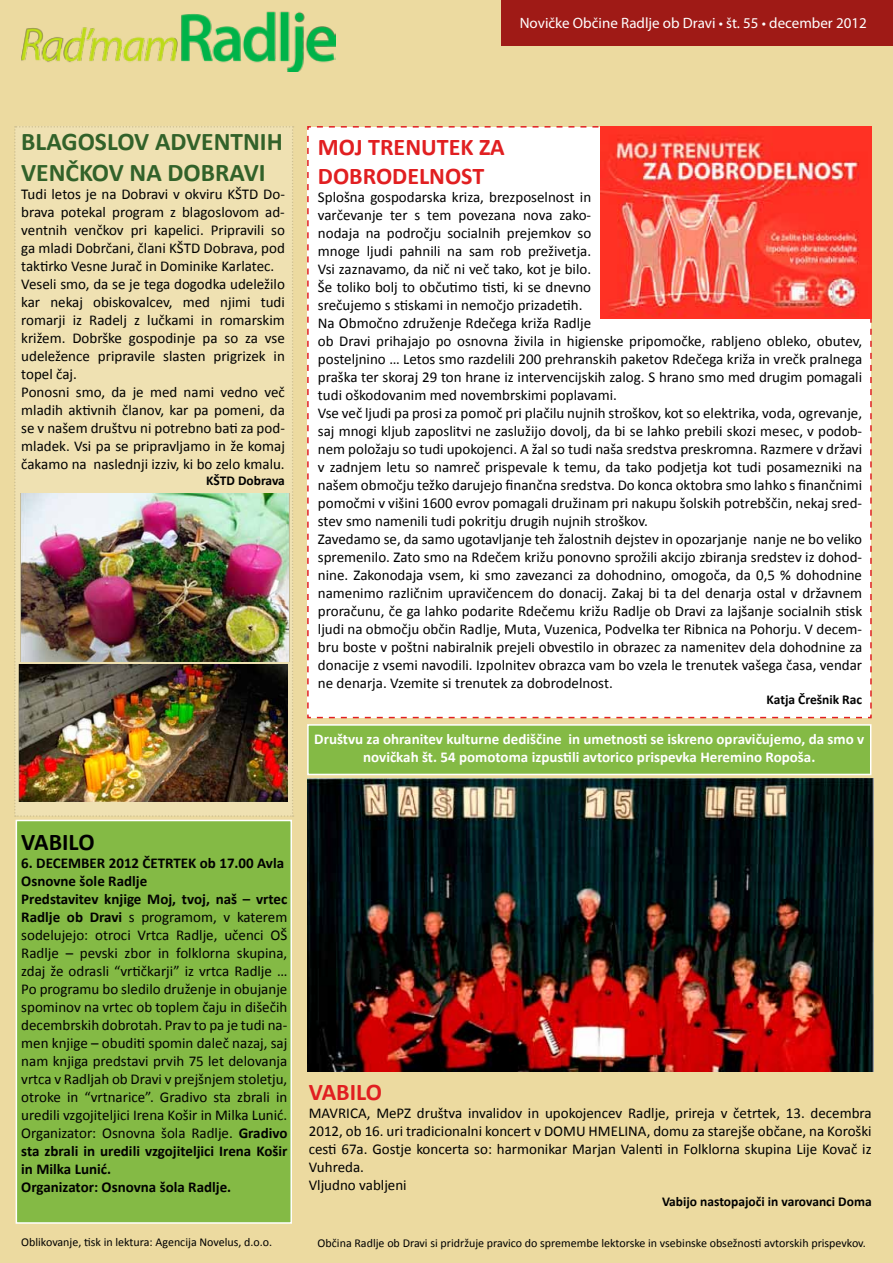
<style>
.page{position:relative;width:893px;height:1263px;background:#ecdaa0}
.page>*{position:absolute;margin:0;border:0;box-sizing:border-box;transform-origin:0 0}
.t1{font:700 25.5px "Calibri";color:#32622a}
.t2{font:700 24px/28.8px "Calibri";color:#e11f21}
.t3{font:700 24px "Calibri";color:#000}
.t4{font:15px/18px "Calibri";color:#000}
.t5{font:700 15px/18px "Calibri";color:#fff;text-align:center}
.t6{font:15px "Myriad Pro";color:#fff}
.t7{font:700 13.5px "Calibri";color:#000}
.t8{font:12px "Calibri";color:#000}
.s1{font-weight:700}
</style>
<div class="page">
<img style="left:307px;top:778px;width:566px;height:293px">
<div style="left:16px;top:820px;width:276px;height:404px;background:#84ba45;border:2px solid #fff"></div>
<svg style="left:306px;top:125px;width:566px;height:594px"></svg>
<div style="left:14px;top:126px;width:280px;height:691px;background:#efe1b2"></div>
<div style="left:502px;top:0;width:391px;height:45px;background:#9f1a16"></div>
<img style="left:21px;top:3px;width:314px;height:68px">
<img style="left:21px;top:494px;width:268px;height:167px">
<div style="left:307px;top:724px;width:564px;height:51px;background:#84ba45;border:2px solid #fff"></div>
<img style="left:18px;top:664px;width:270px;height:138px">
<img style="left:600px;top:127px;width:271px;height:191px">
<p class="t6" style="left:520px;top:13px;width:348px">Novičke Občine Radlje ob Dravi • št. 55 • december 2012</p>
<h1 class="t1" style="left:21px;top:125px;width:15px">BLAG</h1>
<h1 class="t1" style="left:78px;top:125px;width:207px">OSLOV ADVENTNIH</h1>
<h1 class="t1" style="left:21px;top:156px;width:16px">VENČ</h1>
<h1 class="t1" style="left:79px;top:156px;width:188px">KOV NA DOBRAVI</h1>
<p class="t4" style="left:21px;top:185px;width:265px">Tudi letos je na Dobravi v okviru KŠTD Do&shy;brava potekal program z blagoslovom ad&shy;ventnih venčkov pri kapelici. Pripravili so ga mladi Dobrčani, člani KŠTD Dobrava, pod taktirko Vesne Jurač in Dominike Karlatec.<br>Veseli smo, da se je tega dogodka udeležilo kar nekaj obiskovalcev, med njimi tudi romarji iz Radelj z lučkami in romarskim križem. Dobrške gospodinje pa so za vse udeležence pripravile slasten prigrizek in topel čaj.<br>Ponosni smo, da je med nami vedno več mladih aktivnih članov, kar pa pomeni, da se v našem društvu ni potrebno bati za pod&shy;mladek. Vsi pa se pripravljamo in že komaj čakamo na naslednji izziv, ki bo zelo kmalu.</p>
<p class="t7" style="left:206px;top:472px;width:80px">KŠTD Dobrava</p>
<h2 class="t2" style="left:318px;top:133px;width:188px">MOJ TREN UTEK ZA<br>DOBRODELNOST</h2>
<p class="t4" style="left:318px;top:188px;width:546px">Splošna gospodarska kriza, brezposelnost in<br>varčevanje ter s tem povezana nova zako-<br>nodaja na področju socialnih prejemkov so<br>mnoge ljudi pahnili na sam rob preživetja.<br>Vsi zaznavamo, da nič ni več tako, kot je bilo.<br>Še toliko bolj to občutimo tisti, ki se dnevno<br>srečujemo s stiskami in nemočjo prizadetih.<br>Na Območno združenje Rdečega križa Radlje<br>ob Dravi prihajajo po osnovna živila in higienske pripomočke, rabljeno obleko, obutev, posteljnino … Letos smo razdelili 200 prehranskih paketov Rdečega križa in vrečk pralnega praška ter skoraj 29 ton hrane iz intervencijskih zalog. S hrano smo med drugim pomagali tudi oškodovanim med novembrskimi poplavami.<br>Vse več ljudi pa prosi za pomoč pri plačilu nujnih stroškov, kot so elektrika, voda, ogrevanje, saj mnogi kljub zaposlitvi ne zaslužijo dovolj, da bi se lahko prebili skozi mesec, v podob&shy;nem položaju so tudi upokojenci. A žal so tudi naša sredstva preskromna. Razmere v državi v zadnjem letu so namreč prispevale k temu, da tako podjetja kot tudi posamezniki na našem območju težko darujejo finančna sredstva. Do konca oktobra smo lahko s finančnimi pomočmi v višini 1600 evrov pomagali družinam pri nakupu šolskih potrebščin, nekaj sred&shy;stev smo namenili tudi pokritju drugih nujnih stroškov.<br>Zavedamo se, da samo ugotavljanje teh žalostnih dejstev in opozarjanje nanje ne bo veliko spremenilo. Zato smo na Rdečem križu ponovno sprožili akcijo zbiranja sredstev iz dohod&shy;nine. Zakonodaja vsem, ki smo zavezanci za dohodnino, omogoča, da 0,5 % dohodnine namenimo različnim upravičencem do donacij. Zakaj bi ta del denarja ostal v državnem proračunu, če ga lahko podarite Rdečemu križu Radlje ob Dravi za lajšanje socialnih stisk ljudi na območju občin Radlje, Muta, Vuzenica, Podvelka ter Ribnica na Pohorju. V decem&shy;bru boste v poštni nabiralnik prejeli obvestilo in obrazec za namenitev dela dohodnine za donacije z vsemi navodili. Izpolnitev obrazca vam bo vzela le trenutek vašega časa, vendar ne denarja. Vzemite si trenutek za dobrodelnost.</p>
<p class="t7" style="left:767px;top:691px;width:97px">Katja Črešnik Rac</p>
<p class="t5" style="left:314px;top:730px;width:551px">Društvu za ohranitev kulturne dediščine in umetnosti se iskreno opravičujemo, da smo v novičkah št. 54 pomotoma izpustili avtorico prispevka Heremino Ropoša.</p>
<h2 class="t3" style="left:21px;top:827px;width:75px">VABILO</h2>
<p class="t4" style="left:21px;top:854px;width:268px"><span class="s1">6. DECEMBER 2012 ČETRTEK ob 17.00 Avla Osnovne šole Radlje<br>Predstavitev knjige Moj, tvoj, naš – vrtec Radlje ob Dravi</span> s programom, v katerem sodelujejo: otroci Vrtca Radlje, učenci OŠ Radlje – pevski zbor in folklorna skupina, zdaj že odrasli “vrtičkarji” iz vrtca Radlje … Po programu bo sledilo druženje in obujanje spominov na vrtec ob toplem čaju in dišečih decembrskih dobrotah. Prav to pa je tudi na&shy;men knjige – obuditi spomin daleč nazaj, saj nam knjiga predstavi prvih 75 let delovanja vrtca v Radljah ob Dravi v prejšnjem stoletju, otroke in “vrtnarice”. Gradivo sta zbrali in uredili vzgojiteljici Irena Košir in Milka Lunić.<br>Organizator: Osnovna šola Radlje. <span class="s1">Gradivo sta zbrali in uredili vzgojiteljici Irena Košir in Milka Lunić.<br>Organizator: Osnovna šola Radlje.</span></p>
<h2 class="t2" style="left:309px;top:1077px;width:75px">VABILO</h2>
<p class="t4" style="left:309px;top:1103px;width:564px">MAVRICA, MePZ društva invalidov in upokojencev Radlje, prireja v četrtek, 13. decembra 2012, ob 16. uri tradicionalni koncert v DOMU HMELINA, domu za starejše občane, na Koroški cesti 67a. Gostje koncerta so: harmonikar Marjan Valenti in Folklorna skupina Lije Kovač iz Vuhreda.<br>Vljudno vabljeni</p>
<p class="t7" style="left:662px;top:1193px;width:211px">Vabijo nastopajoči in varovanci Doma</p>
<p class="t8" style="left:21px;top:1234px;width:252px">Oblikovanje, tisk in lektura: Agencija Novelus, d.o.o.</p>
<p class="t8" style="left:318px;top:1235px;width:550px">Občina Radlje ob Dravi si pridržuje pravico do spremembe lektorske in vsebinske obsežnosti avtorskih prispevkov.</p>
</div>
